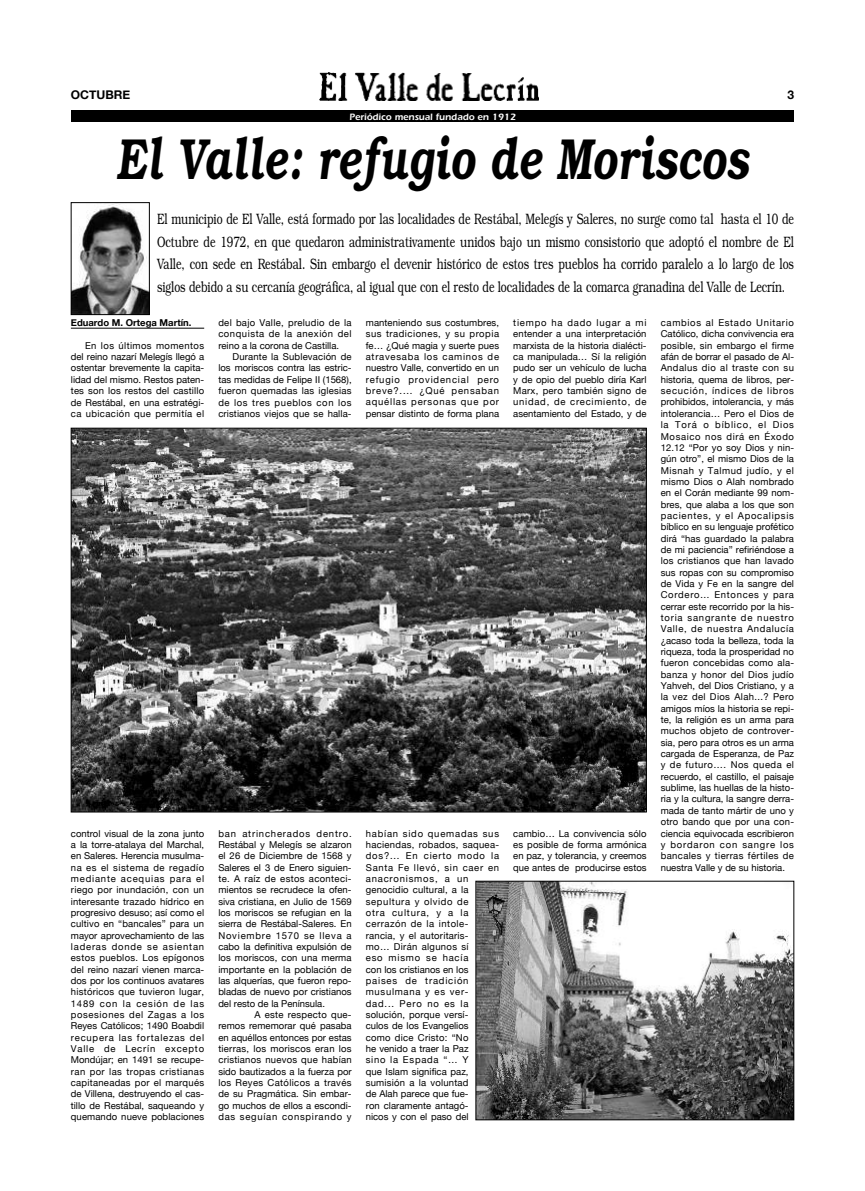
<style>
.page{position:relative;width:865px;height:1191px;background:#fff}
.page>*{position:absolute;margin:0;border:0;box-sizing:border-box;transform-origin:0 0}
.t1{font:italic 600 58px "Bookman";letter-spacing:.02em;color:#000;scale:.7 1}
.t2{font:300 15px/22.7px "Bookman";color:#000;text-align:justify;scale:.7 1}
.t3{font:700 12px "Helvetica Neue";color:#000}
.t4{font:9.5px/11.3px "Helvetica Neue";letter-spacing:.015em;color:#000;text-align:justify}
.t5{font:600 9.5px "Itc Eras";color:#fff}
.t6{font:700 9.5px "Helvetica Neue";color:#000}
</style>
<div class="page">
<img style="left:319px;top:73px;width:219px;height:28px">
<div style="left:72px;top:111px;width:722px;height:11px;background:#000"></div>
<hr style="left:71px;top:328px;width:133px;height:1px;background:#000">
<img style="left:73px;top:204px;width:75px;height:109px">
<div style="left:71px;top:202px;width:79px;height:113px;border:1px solid #000"></div>
<img style="left:477px;top:883px;width:315px;height:235px">
<div style="left:475px;top:881px;width:319px;height:239px;border:1px solid #000"></div>
<img style="left:73px;top:430px;width:571px;height:380px">
<p class="t3" style="left:71px;top:88px;width:61px">OCTUBRE</p>
<p class="t3" style="left:787px;top:88px;width:8px">3</p>
<p class="t5" style="left:349px;top:113px;width:168px">Periódico mensual fundado en 1912</p>
<h1 class="t1" style="left:117px;top:125px;width:904px">El Valle: refugio de Moriscos</h1>
<p class="t2" style="left:157px;top:207px;width:911px">El municipio de El Valle, está formado por las localidades de Restábal, Melegís y Saleres, no surge como tal hasta el 10 de Octubre de 1972, en que quedaron administrativamente unidos bajo un mismo consistorio que adoptó el nombre de El Valle, con sede en Restábal. Sin embargo el devenir histórico de estos tres pueblos ha corrido paralelo a lo largo de los siglos debido a su cercanía geográfica, al igual que con el resto de localidades de la comarca granadina del Valle de Lecrín.</p>
<p class="t6" style="left:71px;top:317px;width:122px">Eduardo M. Ortega Martín.</p>
<p class="t4" style="left:71px;top:340px;width:135px;text-indent:14px">En los últimos momentos del reino nazarí Melegís llegó a ostentar brevemente la capita&shy;lidad del mismo. Restos paten&shy;tes son los restos del castillo de Restábal, en una estratégi&shy;ca ubicación que permitía el</p>
<p class="t4" style="left:71px;top:827px;width:135px">control visual de la zona junto a la torre-atalaya del Marchal, en Saleres. Herencia musulma&shy;na es el sistema de regadío mediante acequias para el riego por inundación, con un interesante trazado hídrico en progresivo desuso; así como el cultivo en “bancales” para un mayor aprovechamiento de las laderas donde se asientan estos pueblos. Los epígonos del reino nazarí vienen marca&shy;dos por los continuos avatares históricos que tuvieron lugar, 1489 con la cesión de las posesiones del Zagas a los Reyes Católicos; 1490 Boabdil recupera las fortalezas del Valle de Lecrín excepto Mondújar; en 1491 se recupe&shy;ran por las tropas cristianas capitaneadas por el marqués de Villena, destruyendo el cas&shy;tillo de Restábal, saqueando y quemando nueve poblaciones</p>
<p class="t4" style="left:218px;top:317px;width:135px">del bajo Valle, preludio de la conquista de la anexión del reino a la corona de Castilla.</p>
<p class="t4" style="left:218px;top:351px;width:135px;text-indent:14px">Durante la Sublevación de los moriscos contra las estric&shy;tas medidas de Felipe II (1568), fueron quemadas las iglesias de los tres pueblos con los cristianos viejos que se halla-</p>
<p class="t4" style="left:218px;top:827px;width:135px">ban atrincherados dentro.<br>Restábal y Melegís se alzaron el 26 de Diciembre de 1568 y Saleres el 3 de Enero siguien&shy;te. A raíz de estos aconteci&shy;mientos se recrudece la ofen&shy;siva cristiana, en Julio de 1569 los moriscos se refugian en la sierra de Restábal-Saleres. En Noviembre 1570 se lleva a cabo la definitiva expulsión de los moriscos, con una merma importante en la población de las alquerías, que fueron repo&shy;bladas de nuevo por cristianos del resto de la Península.</p>
<p class="t4" style="left:218px;top:1008px;width:135px;text-indent:36px">A este respecto que&shy;remos rememorar qué pasaba en aquéllos entonces por estas tierras, los moriscos eran los cristianos nuevos que habían sido bautizados a la fuerza por los Reyes Católicos a través de su Pragmática. Sin embar&shy;go muchos de ellos a escondi&shy;das seguían conspirando y</p>
<p class="t4" style="left:366px;top:317px;width:135px">manteniendo sus costumbres, sus tradiciones, y su propia fe… ¿Qué magia y suerte pues atravesaba los caminos de nuestro Valle, convertido en un refugio providencial pero breve?.... ¿Qué pensaban aquéllas personas que por pensar distinto de forma plana</p>
<p class="t4" style="left:513px;top:317px;width:135px">tiempo ha dado lugar a mi entender a una interpretación marxista de la historia dialécti&shy;ca manipulada… Sí la religión pudo ser un vehículo de lucha y de opio del pueblo diría Karl Marx, pero también signo de unidad, de crecimiento, de asentamiento del Estado, y de</p>
<p class="t4" style="left:366px;top:827px;width:135px;text-align:left">habían sido quemadas sus haciendas, robados, saquea&shy;dos?... En cierto modo la<br>Santa Fe llevó, sin caer en anacronismos, a un genocidio cultural, a la sepultura y olvido de<br>otra cultura, y a la cerrazón de la intole&shy;rancia, y el autoritaris-<br>mo… Dirán algunos sí<br>eso mismo se hacía<br>con los cristianos en los paises de tradición musulmana y es ver&shy;dad... Pero no es la solución, porque versí-<br>culos de los Evangelios<br>como dice Cristo: “No<br>he venido a traer la Paz<br>sino la Espada “… Y<br>que Islam significa paz, sumisión a la voluntad<br>de Alah parece que fue-<br>ron claramente antagó-<br>nicos y con el paso del</p>
<p class="t4" style="left:513px;top:827px;width:135px">cambio… La convivencia sólo es posible de forma armónica en paz, y tolerancia, y creemos que antes de producirse estos</p>
<p class="t4" style="left:660px;top:317px;width:135px">cambios al Estado Unitario Católico, dicha convivencia era posible, sin embargo el firme afán de borrar el pasado de Al-Andalus dio al traste con su historia, quema de libros, per&shy;secución, índices de libros prohibidos, intolerancia, y más intolerancia… Pero el Dios de la Torá o bíblico, el Dios Mosaico nos dirá en Éxodo 12.12 “Por yo soy Dios y nin&shy;gún otro”, el mismo Dios de la Misnah y Talmud judío, y el mismo Dios o Alah nombrado en el Corán mediante 99 nom&shy;bres, que alaba a los que son pacientes, y el Apocalipsis bíblico en su lenguaje profético dirá “has guardado la palabra de mi paciencia” refiriéndose a los cristianos que han lavado sus ropas con su compromiso de Vida y Fe en la sangre del Cordero… Entonces y para cerrar este recorrido por la his&shy;toria sangrante de nuestro Valle, de nuestra Andalucía ¿acaso toda la belleza, toda la riqueza, toda la prosperidad no fueron concebidas como ala&shy;banza y honor del Dios judío Yahveh, del Dios Cristiano, y a la vez del Dios Alah...? Pero amigos míos la historia se repi&shy;te, la religión es un arma para muchos objeto de controver&shy;sia, pero para otros es un arma cargada de Esperanza, de Paz y de futuro…. Nos queda el recuerdo, el castillo, el paisaje sublime, las huellas de la histo&shy;ria y la cultura, la sangre derra&shy;mada de tanto mártir de uno y otro bando que por una con&shy;ciencia equivocada escribieron y bordaron con sangre los bancales y tierras fértiles de nuestra Valle y de su historia.</p>
</div>
